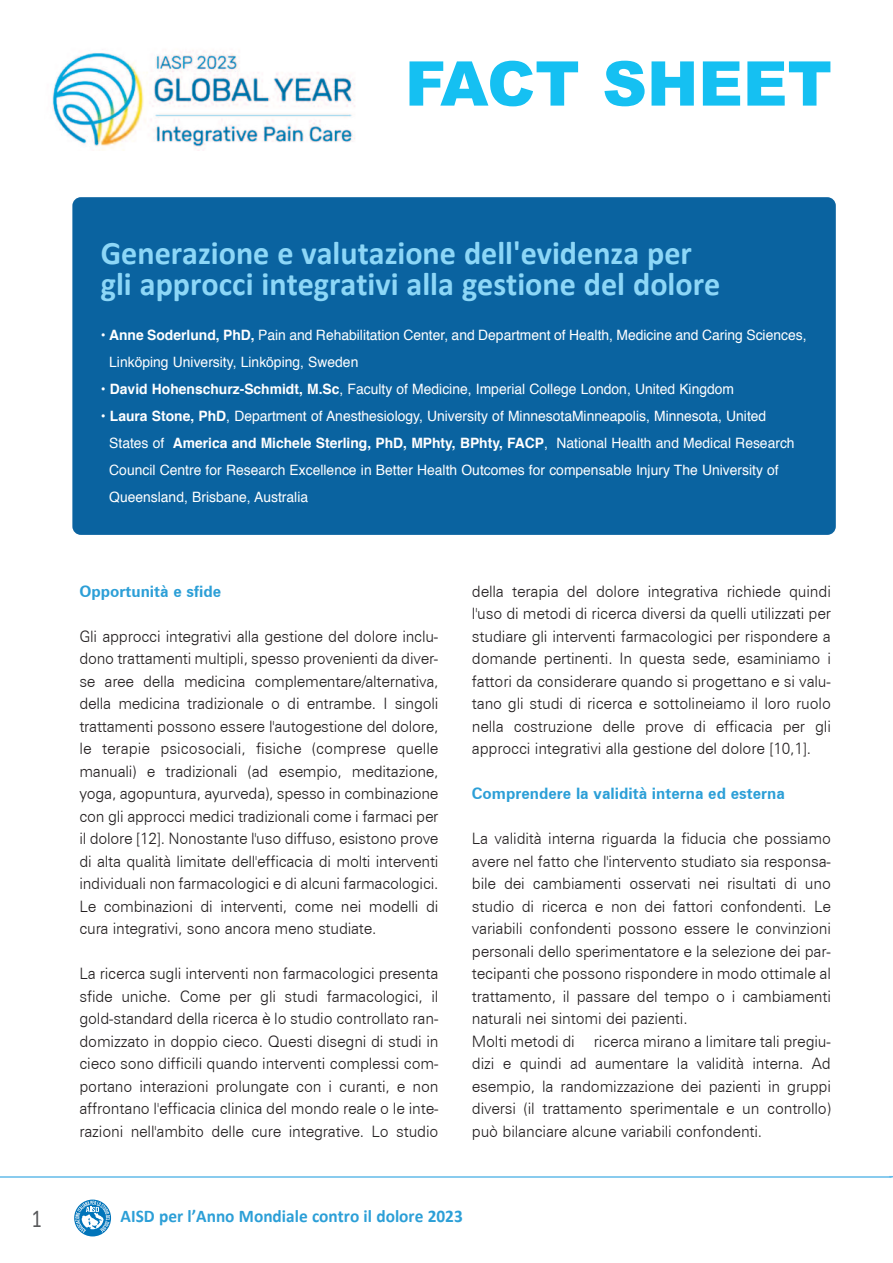
<style>
.page{position:relative;width:893px;height:1263px;background:#fff}
.page>*{position:absolute;margin:0;border:0;box-sizing:border-box;transform-origin:0 0}
.t1{font:900 61.65px "Arial";color:#15c0f2}
.t2{font:700 33px/31.5px "Calibri";color:#8dd7f7}
.t3{font:25.95px "Calibri";color:#57585a;scale:.76 1}
.t4{font:700 17.85px "Calibri";color:#2c9fd7}
.t5{font:300 15.75px/22.5px "Zurich BT";letter-spacing:-.01em;color:#231f20;text-align:justify}
.t6{font:700 15.75px "Zurich BT";color:#2c9fd7}
.t7{font:14.25px/27px "Helvetica";color:#fff}
.s1{font-weight:700}
</style>
<div class="page">
<img style="left:52px;top:50px;width:303px;height:100px">
<div style="left:72px;top:197px;width:764px;height:338px;background:#0a63a0;border-radius:9px"></div>
<svg style="left:74px;top:1199px;width:37px;height:38px"></svg>
<hr style="left:0;top:1176px;width:892px;height:2px;background:#63bbe9">
<h1 class="t1" style="left:405px;top:38px;width:429px">FACT SHEET</h1>
<h2 class="t2" style="left:101px;top:237px;width:621px">Generazione e valutazione dell'evidenza per gli approcci integrativi alla gestione del dolore</h2>
<p class="t7" style="left:109px;top:323px;width:699px;text-indent:-8px">• <span class="s1">Anne Soderlund, PhD,</span> Pain and Rehabilitation Center, and Department of Health, Medicine and Caring Sciences,<br>Linköping University, Linköping, Sweden</p>
<p class="t7" style="left:101px;top:377px;width:635px">• <span class="s1">David Hohenschurz-Schmidt, M.Sc</span>, Faculty of Medicine, Imperial College London, United Kingdom</p>
<p class="t7" style="left:109px;top:404px;width:687px;text-indent:-8px">• <span class="s1">Laura Stone, PhD</span>, Department of Anesthesiology, University of MinnesotaMinneapolis, Minnesota, United States of <span class="s1">America and Michele Sterling, PhD, MPhty, BPhty, FACP</span>, National Health and Medical Research Council Centre for Research Excellence in Better Health Outcomes for compensable Injury The University of Queensland, Brisbane, Australia</p>
<p class="t6" style="left:79px;top:581px;width:143px">Opportunità e sfide</p>
<p class="t5" style="left:79px;top:625px;width:361px">Gli approcci integrativi alla gestione del dolore inclu&shy;dono trattamenti multipli, spesso provenienti da diver&shy;se aree della medicina complementare/alternativa, della medicina tradizionale o di entrambe. I singoli trattamenti possono essere l'autogestione del dolore, le terapie psicosociali, fisiche (comprese quelle manuali) e tradizionali (ad esempio, meditazione, yoga, agopuntura, ayurveda), spesso in combinazione con gli approcci medici tradizionali come i farmaci per il dolore [12]. Nonostante l'uso diffuso, esistono prove di alta qualità limitate dell'efficacia di molti interventi individuali non farmacologici e di alcuni farmacologici.<br>Le combinazioni di interventi, come nei modelli di cura integrativi, sono ancora meno studiate.</p>
<p class="t5" style="left:79px;top:962px;width:361px">La ricerca sugli interventi non farmacologici presenta sfide uniche. Come per gli studi farmacologici, il gold-standard della ricerca è lo studio controllato ran&shy;domizzato in doppio cieco. Questi disegni di studi in cieco sono difficili quando interventi complessi com&shy;portano interazioni prolungate con i curanti, e non affrontano l'efficacia clinica del mondo reale o le inte&shy;razioni nell'ambito delle cure integrative. Lo studio</p>
<p class="t5" style="left:472px;top:580px;width:361px">della terapia del dolore integrativa richiede quindi l'uso di metodi di ricerca diversi da quelli utilizzati per studiare gli interventi farmacologici per rispondere a domande pertinenti. In questa sede, esaminiamo i fattori da considerare quando si progettano e si valu&shy;tano gli studi di ricerca e sottolineiamo il loro ruolo nella costruzione delle prove di efficacia per gli approcci integrativi alla gestione del dolore [10,1].</p>
<p class="t6" style="left:472px;top:784px;width:315px">Comprendere la validità interna ed esterna</p>
<p class="t5" style="left:472px;top:827px;width:361px;text-align:left">La validità interna riguarda la fiducia che possiamo avere nel fatto che l'intervento studiato sia responsa&shy;bile dei cambiamenti osservati nei risultati di uno studio di ricerca e non dei fattori confondenti. Le variabili confondenti possono essere le convinzioni personali dello sperimentatore e la selezione dei par&shy;tecipanti che possono rispondere in modo ottimale al trattamento, il passare del tempo o i cambiamenti naturali nei sintomi dei pazienti.<br>Molti metodi di ricerca mirano a limitare tali pregiu&shy;dizi e quindi ad aumentare la validità interna. Ad esempio, la randomizzazione dei pazienti in gruppi diversi (il trattamento sperimentale e un controllo) può bilanciare alcune variabili confondenti.</p>
<h3 class="t3" style="left:32px;top:1202px;width:15px">1</h3>
<p class="t4" style="left:121px;top:1205px;width:344px">AISD per l’Anno Mondiale contro il dolore 2023</p>
</div>
